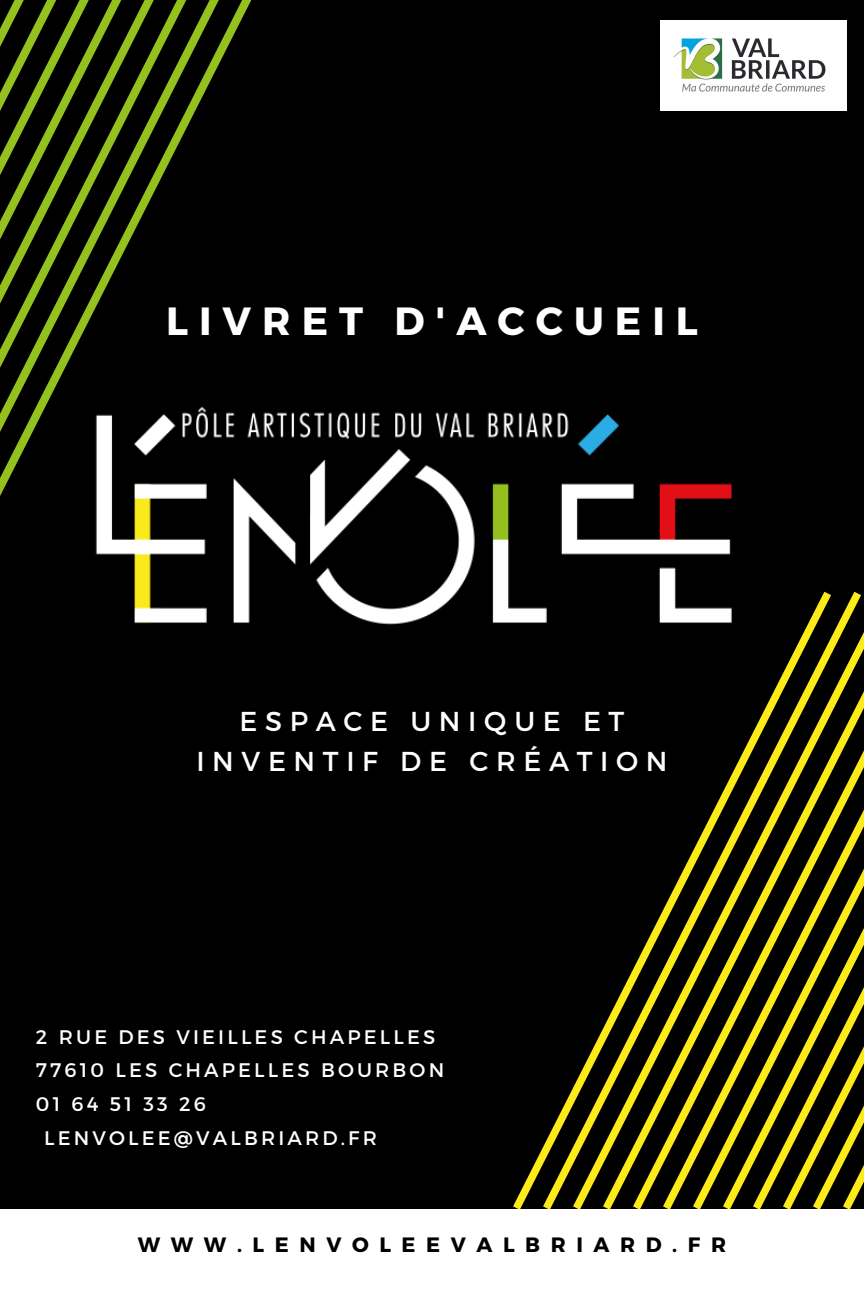
<style>
.page{position:relative;width:864px;height:1296px;background:#000}
.page>*{position:absolute;margin:0;border:0;box-sizing:border-box;transform-origin:0 0}
.t1{font:700 39.3px "Montserrat";letter-spacing:.28em;color:#fff}
.t2{font:27.3px/39.8px "Montserrat";letter-spacing:.28em;color:#fff;text-align:center}
.t3{font:700 20.8px "Montserrat";letter-spacing:.51em;color:#000}
.t4{font:19.6px "Montserrat";letter-spacing:.16em;color:#fff}
</style>
<div class="page">
<svg style="left:831px;top:592px;width:30px;height:618px"></svg>
<svg style="left:513px;top:592px;width:318px;height:618px"></svg>
<div style="left:0;top:1210px;width:864px;height:86px;background:#fff"></div>
<svg style="left:216px;top:0;width:33px;height:70px"></svg>
<svg style="left:184px;top:0;width:32px;height:133px"></svg>
<svg style="left:151px;top:0;width:33px;height:198px"></svg>
<svg style="left:119px;top:0;width:32px;height:261px"></svg>
<svg style="left:86px;top:0;width:33px;height:326px"></svg>
<svg style="left:54px;top:0;width:32px;height:390px"></svg>
<svg style="left:0;top:0;width:54px;height:496px"></svg>
<img style="left:95px;top:407px;width:683px;height:236px">
<img style="left:661px;top:20px;width:185px;height:90px">
<h1 class="t1" style="left:166px;top:296px;width:533px">LIVRET D'ACCUEIL</h1>
<h2 class="t2" style="left:196px;top:700px;width:473px">ESPACE UNIQUE ET<br>INVENTIF DE CRÉATION</h2>
<p class="t4" style="left:36px;top:1024px;width:401px">2 RUE DES VIEILLES CHAPELLES</p>
<p class="t4" style="left:36px;top:1058px;width:410px">77610 LES CHAPELLES BOURBON</p>
<p class="t4" style="left:36px;top:1091px;width:171px">01 64 51 33 26</p>
<p class="t4" style="left:44px;top:1125px;width:334px">LENVOLEE@VALBRIARD.FR</p>
<p class="t3" style="left:138px;top:1231px;width:590px">WWW.LENVOLEEVALBRIARD.FR</p>
</div>
